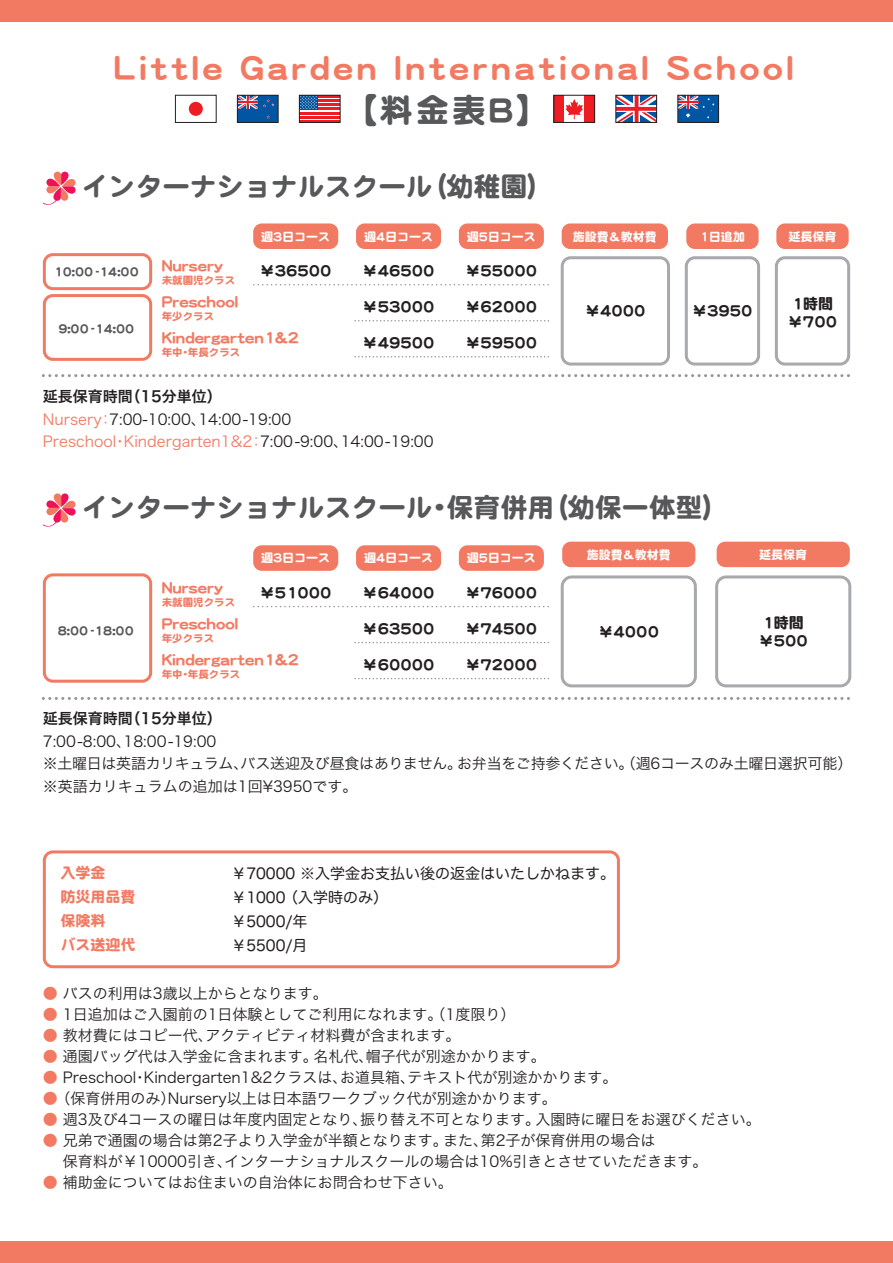
<style>
.page{position:relative;width:893px;height:1263px;background:#fff}
.page>*{position:absolute;margin:0;border:0;box-sizing:border-box;transform-origin:0 0}
.t1{font:33px "DF Maru Gothic SB MP RKSJ H";color:#57585a}
.t2{font:31.5px "DF Maru Gothic SB MP RKSJ H";letter-spacing:.12em;color:#f37a62}
.t3{font:27px "DF Maru Gothic SB MP RKSJ H";color:#57585a}
.t4{font:15px/22.5px "Hira Kaku Pro W3";color:#231f20}
.t5{font:15px/18px "DF Maru Gothic SB MP RKSJ H";color:#231f20}
.t6{font:15px "DF Maru Gothic SB MP RKSJ H";color:#f37a62}
.t7{font:15px "Hira Maru Pro W4";color:#231f20}
.t8{font:15px "Hira Kaku Pro W6";color:#231f20}
.t9{font:12px "DF Maru Gothic SB MP RKSJ H";color:#fff}
.t10{font:12px "DF Maru Gothic SB MP RKSJ H";color:#57585a}
.t11{font:10.5px "DF Maru Gothic SB MP RKSJ H";color:#f37a62}
.s1{color:#f37a62}
</style>
<div class="page">
<div style="left:0;top:0;width:893px;height:21px;background:#f37a62"></div>
<div style="left:0;top:1241px;width:893px;height:22px;background:#f37a62"></div>
<div style="left:561px;top:575px;width:136px;height:112px;border:3px solid #a8a9ad;border-radius:9px"></div>
<div style="left:715px;top:575px;width:136px;height:112px;border:3px solid #a8a9ad;border-radius:9px"></div>
<div style="left:43px;top:253px;width:109px;height:37px;border:3px solid #f37a62;border-radius:9px"></div>
<div style="left:253px;top:223px;width:85px;height:26px;background:#f37a62;border-radius:9px"></div>
<svg style="left:254px;top:284px;width:295px;height:1px"></svg>
<svg style="left:43px;top:172px;width:33px;height:33px"></svg>
<svg style="left:355px;top:320px;width:194px;height:1px"></svg>
<div style="left:356px;top:223px;width:85px;height:26px;background:#f37a62;border-radius:9px"></div>
<div style="left:459px;top:223px;width:85px;height:26px;background:#f37a62;border-radius:9px"></div>
<svg style="left:355px;top:356px;width:194px;height:1px"></svg>
<div style="left:43px;top:294px;width:109px;height:67px;border:3px solid #f37a62;border-radius:9px"></div>
<div style="left:562px;top:223px;width:106px;height:26px;background:#f37a62;border-radius:9px"></div>
<div style="left:561px;top:256px;width:109px;height:110px;border:3px solid #a8a9ad;border-radius:9px"></div>
<div style="left:686px;top:223px;width:73px;height:26px;background:#f37a62;border-radius:9px"></div>
<div style="left:685px;top:256px;width:75px;height:110px;border:3px solid #a8a9ad;border-radius:9px"></div>
<div style="left:776px;top:223px;width:73px;height:26px;background:#f37a62;border-radius:9px"></div>
<div style="left:775px;top:256px;width:75px;height:110px;border:3px solid #a8a9ad;border-radius:9px"></div>
<div style="left:43px;top:573px;width:109px;height:110px;border:3px solid #f37a62;border-radius:9px"></div>
<div style="left:253px;top:545px;width:85px;height:26px;background:#f37a62;border-radius:9px"></div>
<svg style="left:254px;top:606px;width:295px;height:1px"></svg>
<svg style="left:43px;top:493px;width:33px;height:34px"></svg>
<svg style="left:355px;top:642px;width:194px;height:1px"></svg>
<div style="left:356px;top:545px;width:85px;height:26px;background:#f37a62;border-radius:9px"></div>
<div style="left:459px;top:545px;width:85px;height:26px;background:#f37a62;border-radius:9px"></div>
<svg style="left:355px;top:678px;width:194px;height:1px"></svg>
<div style="left:678px;top:95px;width:41px;height:27px;background:#0156a3"></div>
<svg style="left:680px;top:97px;width:35px;height:22px"></svg>
<div style="left:678px;top:95px;width:41px;height:27px;border:1px solid #231f20"></div>
<svg style="left:618px;top:97px;width:37px;height:23px"></svg>
<div style="left:616px;top:95px;width:41px;height:27px;border:1px solid #231f20"></div>
<div style="left:584px;top:95px;width:11px;height:27px;background:#ee1d23"></div>
<div style="left:554px;top:95px;width:10px;height:27px;background:#ee1d23"></div>
<div style="left:554px;top:95px;width:41px;height:27px;border:1px solid #231f20"></div>
<svg style="left:565px;top:99px;width:18px;height:20px"></svg>
<svg style="left:301px;top:97px;width:37px;height:22px"></svg>
<hr style="left:299px;top:99px;width:41px;height:3px;background:#ee1d23">
<hr style="left:299px;top:104px;width:41px;height:2px;background:#ee1d23">
<hr style="left:299px;top:108px;width:41px;height:2px;background:#ee1d23">
<hr style="left:299px;top:112px;width:41px;height:2px;background:#ee1d23">
<hr style="left:299px;top:116px;width:41px;height:2px;background:#ee1d23">
<div style="left:299px;top:95px;width:19px;height:15px;background:#01519b"></div>
<svg style="left:301px;top:97px;width:16px;height:12px"></svg>
<div style="left:299px;top:95px;width:41px;height:27px;border:1px solid #231f20"></div>
<div style="left:237px;top:95px;width:41px;height:27px;background:#0156a3"></div>
<svg style="left:239px;top:97px;width:35px;height:12px"></svg>
<div style="left:237px;top:95px;width:41px;height:27px;border:1px solid #231f20"></div>
<div style="left:175px;top:95px;width:41px;height:28px;background:#fff;border:1px solid #231f20"></div>
<div style="left:189px;top:102px;width:14px;height:14px;background:#ee1d23;border-radius:50%"></div>
<svg style="left:43px;top:374px;width:807px;height:3px"></svg>
<svg style="left:43px;top:697px;width:807px;height:3px"></svg>
<div style="left:562px;top:542px;width:133px;height:25px;background:#f37a62;border-radius:9px"></div>
<div style="left:717px;top:542px;width:133px;height:25px;background:#f37a62;border-radius:9px"></div>
<div style="left:43px;top:850px;width:577px;height:118px;border:3px solid #f37a62;border-radius:9px"></div>
<h2 class="t2" style="left:114px;top:52px;width:681px">Little Garden International School</h2>
<h1 class="t1" style="left:344px;top:94px;width:207px">【料金表B】</h1>
<h3 class="t3" style="left:82px;top:172px;width:474px">インターナショナルスクール（幼稚園）</h3>
<p class="t9" style="left:261px;top:230px;width:71px">週3日コース</p>
<p class="t6" style="left:162px;top:258px;width:63px">Nursery</p>
<p class="t5" style="left:260px;top:262px;width:73px">￥36500</p>
<p class="t11" style="left:162px;top:275px;width:75px">未就園児クラス</p>
<p class="t9" style="left:364px;top:230px;width:71px">週4日コース</p>
<p class="t5" style="left:363px;top:262px;width:73px">￥46500</p>
<p class="t5" style="left:363px;top:298px;width:73px">￥53000</p>
<p class="t5" style="left:363px;top:334px;width:73px">￥49500</p>
<p class="t9" style="left:467px;top:230px;width:71px">週5日コース</p>
<p class="t5" style="left:465px;top:262px;width:73px">￥55000</p>
<p class="t5" style="left:465px;top:298px;width:73px">￥62000</p>
<p class="t10" style="left:54px;top:266px;width:86px">10:00 -14:00</p>
<p class="t6" style="left:162px;top:294px;width:78px">Preschool</p>
<p class="t11" style="left:162px;top:311px;width:54px">年少クラス</p>
<p class="t10" style="left:58px;top:323px;width:77px">9:00 -14:00</p>
<p class="t6" style="left:162px;top:330px;width:139px">Kindergarten1&amp;2</p>
<p class="t5" style="left:465px;top:334px;width:73px">￥59500</p>
<p class="t11" style="left:162px;top:347px;width:80px">年中・年長クラス</p>
<p class="t8" style="left:43px;top:383px;width:180px">延長保育時間（15分単位）</p>
<p class="t4" style="left:43px;top:407px;width:392px"><span class="s1">Nursery：</span>7:00-10:00、14:00-19:00<br><span class="s1">Preschool・Kindergarten1&amp;2：</span>7:00-9:00、14:00-19:00</p>
<p class="t9" style="left:573px;top:230px;width:85px">施設費＆教材費</p>
<p class="t5" style="left:585px;top:302px;width:62px">￥4000</p>
<p class="t9" style="left:700px;top:230px;width:47px">1日追加</p>
<p class="t5" style="left:692px;top:302px;width:62px">￥3950</p>
<p class="t9" style="left:788px;top:230px;width:49px">延長保育</p>
<p class="t5" style="left:788px;top:294px;width:51px">1時間￥700</p>
<h3 class="t3" style="left:82px;top:494px;width:650px">インターナショナルスクール・保育併用（幼保一体型）</h3>
<p class="t9" style="left:261px;top:552px;width:71px">週3日コース</p>
<p class="t6" style="left:162px;top:580px;width:63px">Nursery</p>
<p class="t5" style="left:260px;top:584px;width:73px">￥51000</p>
<p class="t11" style="left:162px;top:596px;width:75px">未就園児クラス</p>
<p class="t9" style="left:587px;top:548px;width:85px">施設費＆教材費</p>
<p class="t9" style="left:759px;top:548px;width:49px">延長保育</p>
<p class="t9" style="left:364px;top:552px;width:71px">週4日コース</p>
<p class="t5" style="left:363px;top:584px;width:73px">￥64000</p>
<p class="t5" style="left:363px;top:620px;width:73px">￥63500</p>
<p class="t5" style="left:363px;top:656px;width:73px">￥60000</p>
<p class="t9" style="left:467px;top:552px;width:71px">週5日コース</p>
<p class="t5" style="left:465px;top:584px;width:73px">￥76000</p>
<p class="t5" style="left:465px;top:620px;width:73px">￥74500</p>
<p class="t5" style="left:599px;top:622px;width:62px">￥4000</p>
<p class="t5" style="left:759px;top:613px;width:51px">1時間￥500</p>
<p class="t6" style="left:162px;top:616px;width:78px">Preschool</p>
<p class="t11" style="left:162px;top:632px;width:54px">年少クラス</p>
<p class="t10" style="left:58px;top:625px;width:77px">8:00 -18:00</p>
<p class="t6" style="left:162px;top:652px;width:139px">Kindergarten1&amp;2</p>
<p class="t5" style="left:465px;top:656px;width:73px">￥72000</p>
<p class="t11" style="left:162px;top:668px;width:80px">年中・年長クラス</p>
<p class="t8" style="left:43px;top:705px;width:180px">延長保育時間（15分単位）</p>
<p class="t4" style="left:43px;top:729px;width:811px">7:00-8:00、18:00-19:00<br>※土曜日は英語カリキュラム、バス送迎及び昼食はありません。お弁当をご持参ください。（週6コースのみ土曜日選択可能）※英語カリキュラムの追加は1回¥3950です。</p>
<p class="t6" style="left:60px;top:865px;width:47px">入学金</p>
<p class="t7" style="left:231px;top:860px;width:385px">￥70000 ※入学金お支払い後の返金はいたしかねます。</p>
<p class="t6" style="left:60px;top:889px;width:76px">防災用品費</p>
<p class="t7" style="left:231px;top:884px;width:158px">￥1000 （入学時のみ）</p>
<p class="t6" style="left:60px;top:913px;width:47px">保険料</p>
<p class="t7" style="left:231px;top:908px;width:78px">￥5000/年</p>
<p class="t6" style="left:60px;top:937px;width:76px">バス送迎代</p>
<p class="t7" style="left:231px;top:932px;width:78px">￥5500/月</p>
<p class="t4" style="left:43px;top:980px;width:286px"><span class="s1">●</span> バスの利用は3歳以上からとなります。</p>
<p class="t4" style="left:43px;top:1001px;width:474px"><span class="s1">●</span> 1日追加はご入園前の1日体験としてご利用になれます。（1度限り）</p>
<p class="t4" style="left:43px;top:1022px;width:419px"><span class="s1">●</span> 教材費にはコピー代、アクティビティ材料費が含まれます。</p>
<p class="t4" style="left:43px;top:1043px;width:504px"><span class="s1">●</span> 通園バッグ代は入学金に含まれます。名札代、帽子代が別途かかります。</p>
<p class="t4" style="left:43px;top:1064px;width:576px"><span class="s1">●</span> Preschool・Kindergarten1&amp;2クラスは、お道具箱、テキスト代が別途かかります。</p>
<p class="t4" style="left:43px;top:1085px;width:515px"><span class="s1">●</span> （保育併用のみ）Nursery以上は日本語ワークブック代が別途かかります。</p>
<p class="t4" style="left:43px;top:1106px;width:719px"><span class="s1">●</span> 週3及び4コースの曜日は年度内固定となり、振り替え不可となります。入園時に曜日をお選びください。</p>
<p class="t4" style="left:43px;top:1128px;width:666px;line-height:21px"><span class="s1">●</span> 兄弟で通園の場合は第2子より入学金が半額となります。また、第2子が保育併用の場合は<br>　 保育料が￥10000引き、インターナショナルスクールの場合は10%引きとさせていただきます。</p>
<p class="t4" style="left:43px;top:1169px;width:411px"><span class="s1">●</span> 補助金についてはお住まいの自治体にお問合わせ下さい。</p>
</div>
